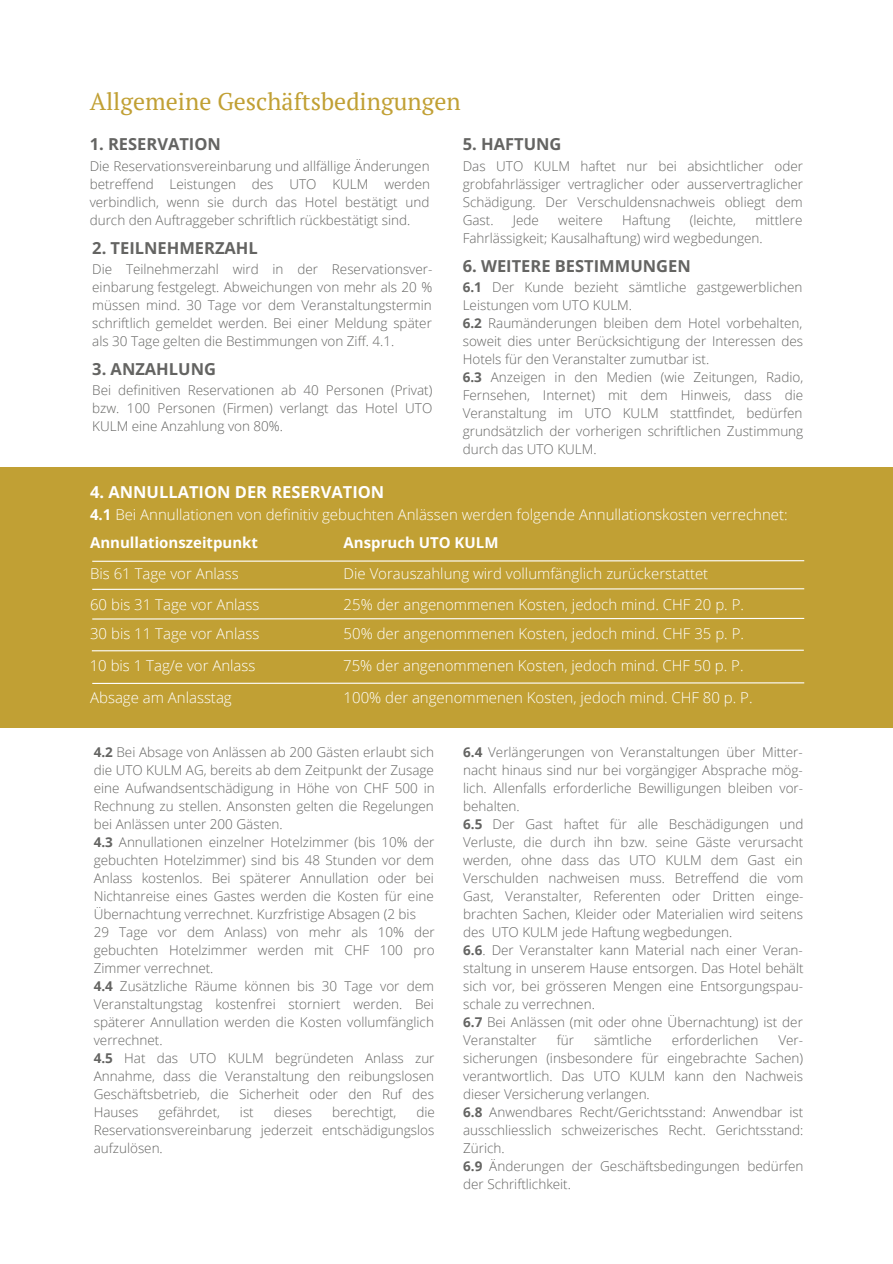
<style>
.page{position:relative;width:893px;height:1264px;background:#fff}
.page>*{position:absolute;margin:0;border:0;box-sizing:border-box;transform-origin:0 0}
.t1{font:24px "PT Serif";color:#c1a034}
.t2{font:700 16.5px "Open Sans";color:#646462}
.t3{font:700 16.5px "Open Sans";color:#fff}
.t4{font:300 15px "Open Sans";color:#fff}
.t5{font:700 15px "Open Sans";color:#fff}
.t6{font:300 13.5px/18px "Open Sans";color:#646462;text-align:justify}
.s1{font-weight:700}
</style>
<div class="page">
<div style="left:0;top:467px;width:892px;height:261px;background:#c1a034"></div>
<svg style="left:92px;top:560px;width:713px;height:2px"></svg>
<svg style="left:92px;top:588px;width:713px;height:2px"></svg>
<svg style="left:92px;top:617px;width:713px;height:3px"></svg>
<svg style="left:91px;top:649px;width:713px;height:3px"></svg>
<svg style="left:92px;top:682px;width:713px;height:2px"></svg>
<p class="t1" style="left:90px;top:85px;width:372px">Allgemeine Geschäftsbedingungen</p>
<p class="t2" style="left:90px;top:133px;width:133px">1. RESERVATION</p>
<p class="t6" style="left:90px;top:157px;width:342px">Die Reservationsvereinbarung und allfällige Änderungen betreffend Leistungen des UTO KULM werden verbindlich, wenn sie durch das Hotel bestätigt und durch den Auftraggeber schriftlich rückbestätigt sind.</p>
<p class="t2" style="left:92px;top:236px;width:167px">2. TEILNEHMERZAHL</p>
<p class="t6" style="left:92px;top:260px;width:341px">Die Teilnehmerzahl wird in der Reservationsver&shy;einbarung festgelegt. Abweichungen von mehr als 20 % müssen mind. 30 Tage vor dem Veranstaltungstermin schriftlich gemeldet werden. Bei einer Meldung später als 30 Tage gelten die Bestimmungen von Ziff. 4.1.</p>
<p class="t2" style="left:462px;top:133px;width:100px">5. HAFTUNG</p>
<p class="t6" style="left:462px;top:157px;width:342px">Das UTO KULM haftet nur bei absichtlicher oder grobfahrlässiger vertraglicher oder ausservertraglicher Schädigung. Der Verschuldensnachweis obliegt dem Gast.</p>
<p class="t6" style="left:513px;top:211px;width:28px">Jede</p>
<p class="t6" style="left:558px;top:211px;width:46px">weitere</p>
<p class="t6" style="left:622px;top:211px;width:50px">Haftung</p>
<p class="t6" style="left:689px;top:211px;width:48px">(leichte,</p>
<p class="t6" style="left:462px;top:211px;width:341px;text-indent:292px">mittlere<br>Fahrlässigkeit; Kausalhaftung) wird wegbedungen.</p>
<p class="t2" style="left:462px;top:254px;width:229px">6. WEITERE BESTIMMUNGEN</p>
<p class="t6" style="left:462px;top:278px;width:341px"><span class="s1">6.1</span> Der Kunde bezieht sämtliche gastgewerblichen<br>Leistungen vom UTO KULM.</p>
<p class="t6" style="left:462px;top:314px;width:342px"><span class="s1">6.2</span> Raumänderungen bleiben dem Hotel vorbehalten, soweit dies unter Berücksichtigung der Interessen des Hotels für den Veranstalter zumutbar ist.</p>
<p class="t6" style="left:462px;top:368px;width:342px"><span class="s1">6.3</span> Anzeigen in den Medien (wie Zeitungen, Radio, Fernsehen, Internet) mit dem Hinweis, dass die Veranstaltung im UTO KULM stattfindet, bedürfen grundsätzlich der vorherigen schriftlichen Zustimmung durch das UTO KULM.</p>
<p class="t2" style="left:92px;top:357px;width:125px">3. ANZAHLUNG</p>
<p class="t6" style="left:92px;top:381px;width:341px">Bei definitiven Reservationen ab 40 Personen (Privat) bzw. 100 Personen (Firmen) verlangt das Hotel UTO KULM eine Anzahlung von 80%.</p>
<p class="t3" style="left:90px;top:481px;width:295px">4. ANNULLATION DER RESERVATION</p>
<p class="t4" style="left:90px;top:504px;width:699px"><span class="s1">4.1</span> Bei Annullationen von definitiv gebuchten Anlässen werden folgende Annullationskosten verrechnet:</p>
<p class="t5" style="left:90px;top:532px;width:169px">Annullationszeitpunkt</p>
<p class="t5" style="left:343px;top:532px;width:156px">Anspruch UTO KULM</p>
<p class="t4" style="left:90px;top:563px;width:150px">Bis 61 Tage vor Anlass</p>
<p class="t4" style="left:343px;top:563px;width:366px">Die Vorauszahlung wird vollumfänglich zurückerstattet</p>
<p class="t4" style="left:90px;top:593px;width:171px">60 bis 31 Tage vor Anlass</p>
<p class="t4" style="left:343px;top:593px;width:402px">25% der angenommenen Kosten, jedoch mind. CHF 20 p. P.</p>
<p class="t4" style="left:90px;top:623px;width:171px">30 bis 11 Tage vor Anlass</p>
<p class="t4" style="left:343px;top:623px;width:402px">50% der angenommenen Kosten, jedoch mind. CHF 35 p. P.</p>
<p class="t4" style="left:90px;top:655px;width:167px">10 bis 1 Tag/e vor Anlass</p>
<p class="t4" style="left:343px;top:655px;width:402px">75% der angenommenen Kosten, jedoch mind. CHF 50 p. P.</p>
<p class="t4" style="left:90px;top:687px;width:143px">Absage am Anlasstag</p>
<p class="t4" style="left:343px;top:687px;width:410px">100% der angenommenen Kosten, jedoch mind. CHF 80 p. P.</p>
<p class="t6" style="left:94px;top:742px;width:342px"><span class="s1">4.2</span> Bei Absage von Anlässen ab 200 Gästen erlaubt sich die UTO KULM AG, bereits ab dem Zeitpunkt der Zusage eine Aufwandsentschädigung in Höhe von CHF 500 in Rechnung zu stellen. Ansonsten gelten die Regelungen bei Anlässen unter 200 Gästen.</p>
<p class="t6" style="left:94px;top:832px;width:342px"><span class="s1">4.3</span> Annullationen einzelner Hotelzimmer (bis 10% der gebuchten Hotelzimmer) sind bis 48 Stunden vor dem Anlass kostenlos. Bei späterer Annullation oder bei Nichtanreise eines Gastes werden die Kosten für eine Übernachtung verrechnet. Kurzfristige Absagen (2 bis</p>
<p class="t6" style="left:94px;top:922px;width:342px">29 Tage vor dem Anlass) von mehr als 10% der gebuchten Hotelzimmer werden mit CHF 100 pro Zimmer verrechnet.</p>
<p class="t6" style="left:94px;top:976px;width:342px"><span class="s1">4.4</span> Zusätzliche Räume können bis 30 Tage vor dem Veranstaltungstag kostenfrei storniert werden. Bei späterer Annullation werden die Kosten vollumfänglich verrechnet.</p>
<p class="t6" style="left:94px;top:1048px;width:342px"><span class="s1">4.5</span> Hat das UTO KULM begründeten Anlass zur Annahme, dass die Veranstaltung den reibungslosen Geschäftsbetrieb, die Sicherheit oder den Ruf des Hauses</p>
<p class="t6" style="left:463px;top:742px;width:341px"><span class="s1">6.4</span> Verlängerungen von Veranstaltungen über Mitter&shy;nacht hinaus sind nur bei vorgängiger Absprache mög&shy;lich. Allenfalls erforderliche Bewilligungen bleiben vor&shy;behalten.</p>
<p class="t6" style="left:463px;top:814px;width:342px"><span class="s1">6.5</span> Der Gast haftet für alle Beschädigungen und Verluste, die durch ihn bzw. seine Gäste verursacht werden, ohne dass das UTO KULM dem Gast ein Verschulden nachweisen muss. Betreffend die vom Gast, Veranstalter, Referenten oder Dritten einge&shy;brachten Sachen, Kleider oder Materialien wird seitens des UTO KULM jede Haftung wegbedungen.</p>
<p class="t6" style="left:463px;top:940px;width:342px"><span class="s1">6.6</span>. Der Veranstalter kann Material nach einer Veran&shy;staltung in unserem Hause entsorgen. Das Hotel behält sich vor, bei grösseren Mengen eine Entsorgungspau&shy;schale zu verrechnen.</p>
<p class="t6" style="left:463px;top:1012px;width:341px"><span class="s1">6.7</span> Bei Anlässen (mit oder ohne Übernachtung) ist der<br>Veranstalter</p>
<p class="t6" style="left:557px;top:1030px;width:19px">für</p>
<p class="t6" style="left:594px;top:1030px;width:59px">sämtliche</p>
<p class="t6" style="left:672px;top:1030px;width:88px">erforderlichen</p>
<p class="t6" style="left:463px;top:1030px;width:341px;text-indent:315px">Ver&shy;sicherungen (insbesondere für eingebrachte Sachen) verantwortlich. Das UTO KULM kann den Nachweis dieser Versicherung verlangen.</p>
<p class="t6" style="left:463px;top:1102px;width:342px"><span class="s1">6.8</span> Anwendbares Recht/Gerichtsstand: Anwendbar ist ausschliesslich schweizerisches Recht. Gerichtsstand:<br>Zürich.</p>
<p class="t6" style="left:463px;top:1156px;width:342px"><span class="s1">6.9</span> Änderungen der Geschäftsbedingungen bedürfen der Schriftlichkeit.</p>
<p class="t6" style="left:158px;top:1102px;width:63px">gefährdet,</p>
<p class="t6" style="left:240px;top:1102px;width:15px">ist</p>
<p class="t6" style="left:274px;top:1102px;width:40px">dieses</p>
<p class="t6" style="left:332px;top:1102px;width:66px">berechtigt,</p>
<p class="t6" style="left:94px;top:1102px;width:342px;text-indent:322px">die Reservationsvereinbarung jederzeit entschädigungslos aufzulösen.</p>
</div>
